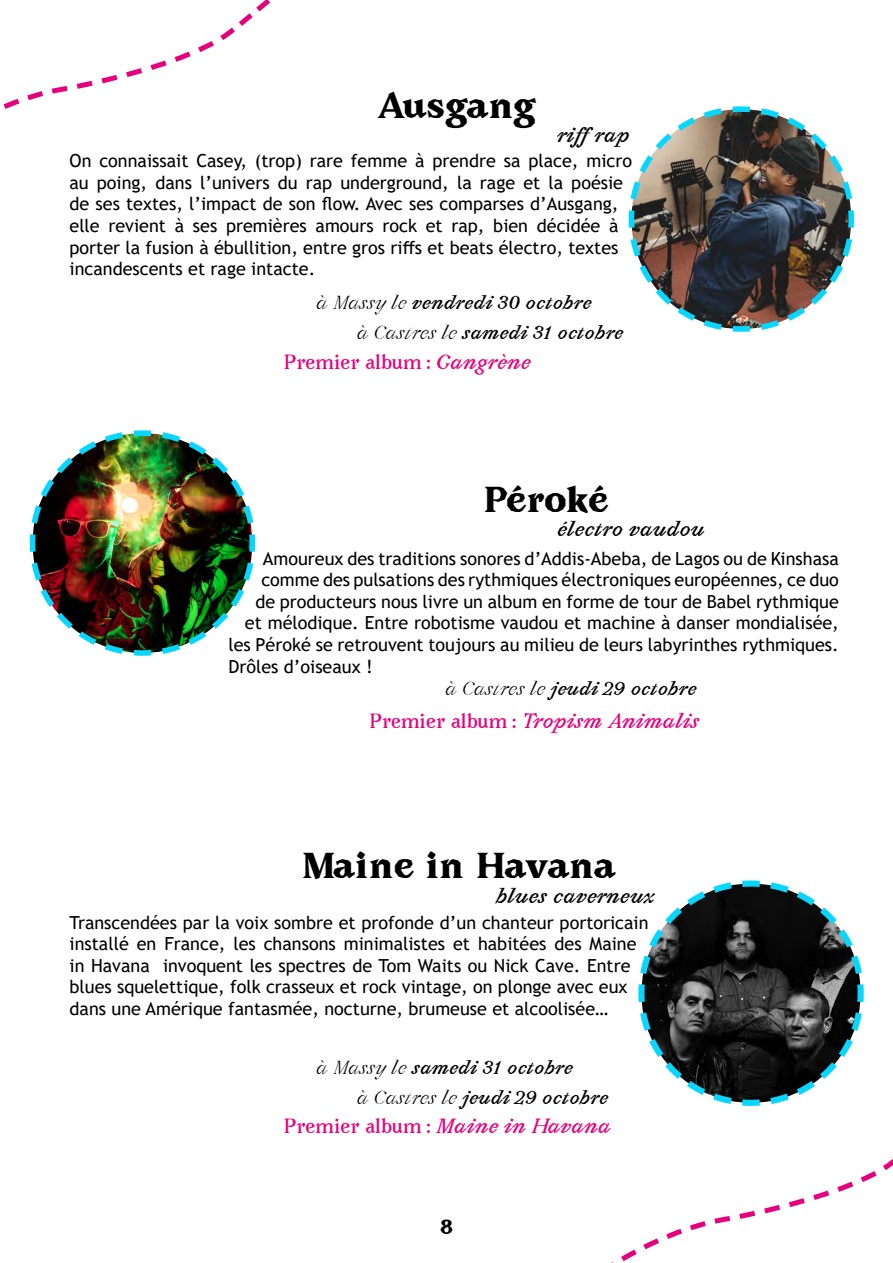
<style>
.page{position:relative;width:893px;height:1263px;background:#fff}
.page>*{position:absolute;margin:0;border:0;box-sizing:border-box;transform-origin:0 0}
.t1{font:900 31.5px "Avara";color:#000}
.t2{font:18px/21.6px "Trebuchet MS";color:#000}
.t3{font:700 18px "Avara";color:#e6007e}
.t4{font:italic 700 18px "Avara";color:#000}
.t5{font:italic 700 18px "Avara";color:#e6007e}
.t6{font:900 18px "Avara";color:#000}
.t7{font:italic 700 16.5px "Avara";color:#000}
.s1{font-weight:300}
.s2{font-style:italic}
.s3{font-style:normal}
</style>
<div class="page">
<img style="left:628px;top:106px;width:226px;height:226px">
<svg style="left:3px;top:0;width:267px;height:109px"></svg>
<svg style="left:611px;top:1159px;width:282px;height:104px"></svg>
<img style="left:29px;top:430px;width:227px;height:226px">
<svg style="left:638px;top:880px;width:226px;height:226px"></svg>
<h1 class="t1" style="left:377px;top:83px;width:159px">Ausgang</h1>
<p class="t4" style="left:557px;top:123px;width:74px">riffrap</p>
<p class="t2" style="left:70px;top:150px;width:564px">On connaissait Casey, (trop) rare femme à prendre sa place, micro au poing, dans l’univers du rap underground, la rage et la poésie de ses textes, l’impact de son flow. Avec ses comparses d’Ausgang, elle revient à ses premières amours rock et rap, bien décidée à porter la fusion à ébullition, entre gros riffs et beats électro, textes incandescents et rage intacte.</p>
<p class="t7" style="left:316px;top:292px;width:277px"><span class="s1">à Massy le</span> vendredi 30 octobre</p>
<p class="t7" style="left:357px;top:321px;width:268px"><span class="s1">à Castres le</span> samedi 31 octobre</p>
<p class="t3" style="left:284px;top:348px;width:249px">Premier album : <span class="s2">Gangrène</span></p>
<h1 class="t1" style="left:484px;top:477px;width:126px">Péroké</h1>
<p class="t4" style="left:557px;top:517px;width:149px">électro vaudou</p>
<p class="t2" style="left:263px;top:547px;width:577px">Amoureux des traditions sonores d’Addis-Abeba, de Lagos ou de Kinshasa</p>
<p class="t2" style="left:261px;top:569px;width:579px">comme des pulsations des rythmiques électroniques européennes, ce duo</p>
<p class="t2" style="left:255px;top:590px;width:585px">de producteurs nous livre un album en forme de tour de Babel rythmique</p>
<p class="t2" style="left:245px;top:612px;width:595px">et mélodique. Entre robotisme vaudou et machine à danser mondialisée,</p>
<p class="t2" style="left:228px;top:634px;width:612px">les Péroké se retrouvent toujours au milieu de leurs labyrinthes rythmiques.</p>
<p class="t2" style="left:228px;top:655px;width:146px">Drôles d’oiseaux !</p>
<p class="t5" style="left:369px;top:708px;width:331px"><span class="s3">Premier album :</span> Tropism Animalis</p>
<p class="t7" style="left:445px;top:678px;width:253px"><span class="s1">à Castres le</span> jeudi 29 octobre</p>
<h1 class="t1" style="left:302px;top:842px;width:315px">Maine in Havana</h1>
<p class="t4" style="left:496px;top:884px;width:160px">blues caverneux</p>
<p class="t2" style="left:70px;top:911px;width:580px">Transcendées par la voix sombre et profonde d’un chanteur portoricain installé en France, les chansons minimalistes et habitées des Maine in Havana invoquent les spectres de Tom Waits ou Nick Cave. Entre blues squelettique, folk crasseux et rock vintage, on plonge avec eux dans une Amérique fantasmée, nocturne, brumeuse et alcoolisée…</p>
<p class="t7" style="left:316px;top:1056px;width:258px"><span class="s1">à Massy le</span> samedi 31 octobre</p>
<p class="t7" style="left:357px;top:1086px;width:253px"><span class="s1">à Castres le</span> jeudi 29 octobre</p>
<p class="t3" style="left:284px;top:1113px;width:329px">Premier album : <span class="s2">Maine in Havana</span></p>
<p class="t6" style="left:440px;top:1214px;width:14px">8</p>
</div>
